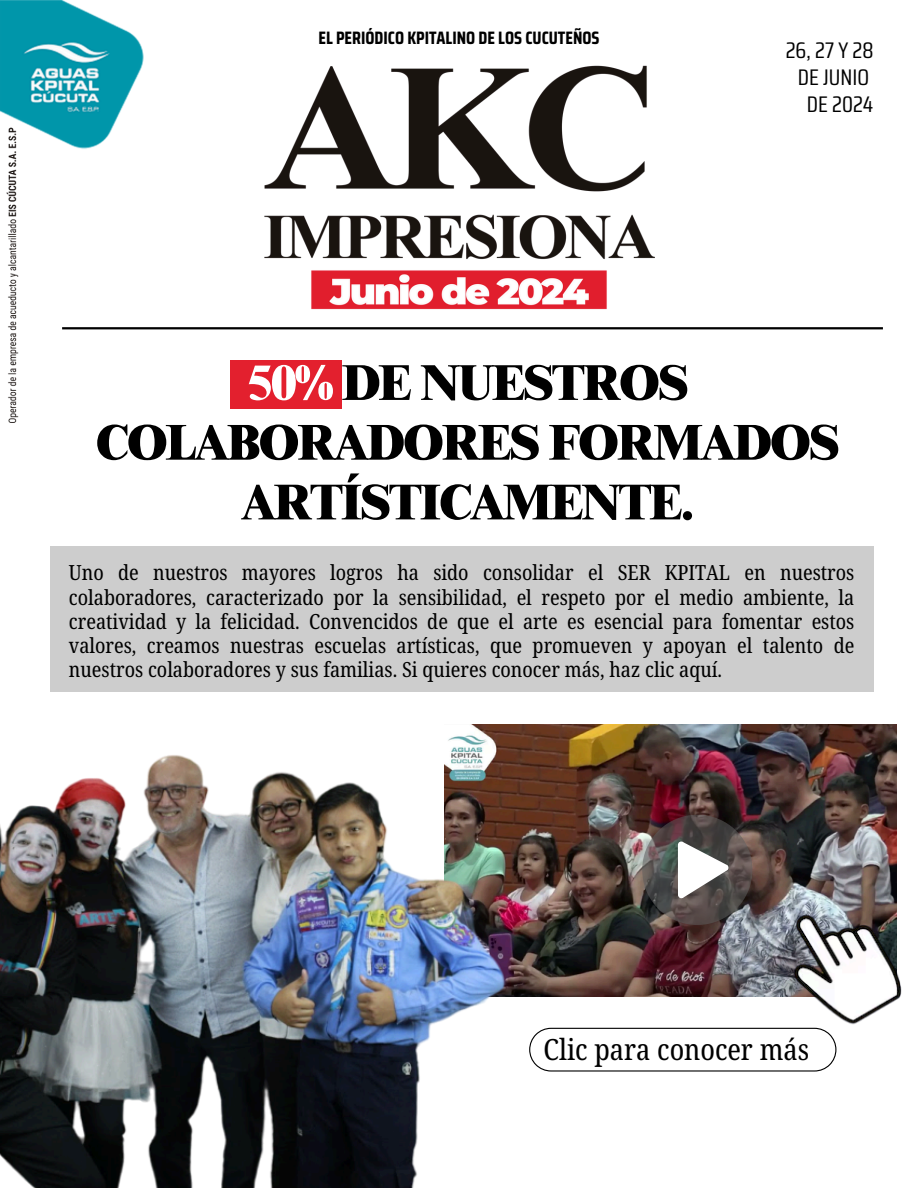
<style>
.page{position:relative;width:918px;height:1188px;background:#fff}
.page>*{position:absolute;margin:0;border:0;box-sizing:border-box;transform-origin:0 0}
.t1{font:800 50.7px/59.7px "Times NRMT Pro";letter-spacing:-.055em;color:#000;text-align:center}
.t2{font:29.25px "Noto Serif Ethiopic Condensed";color:#000}
.t3{font:22.65px/26.8px "Saira Condensed";color:#000;text-align:right}
.t4{font:20.85px/24.3px "Noto Serif Ethiopic Condensed";color:#000;text-align:justify}
.t5{font:700 18px "Saira Condensed";color:#000}
.s1{color:#fff}
</style>
<div class="page">
<hr style="left:62px;top:327px;width:821px;height:2px;background:#000">
<img style="left:264px;top:65px;width:391px;height:245px">
<img style="left:0;top:0;width:144px;height:423px">
<div style="left:50px;top:546px;width:824px;height:146px;background:#cdcdcd"></div>
<div style="left:230px;top:360px;width:111px;height:49px;background:#e3202e"></div>
<img style="left:529px;top:725px;width:368px;height:272px">
<svg style="left:642px;top:815px;width:110px;height:110px;background:#6a6362"></svg>
<img style="left:780px;top:909px;width:122px;height:119px">
<svg style="left:529px;top:1028px;width:307px;height:44px"></svg>
<img style="left:0;top:724px;width:529px;height:464px">
<p class="t5" style="left:318px;top:23px;width:283px">EL PERIÓDICO KPITALINO DE LOS CUCUTEÑOS</p>
<p class="t3" style="left:786px;top:37px;width:89px">26, 27 Y 28<br>DE JUNIO<br>DE 2024</p>
<p class="t1" style="left:95px;top:359px;width:746px"><span class="s1">50%</span> DE NUESTROS<br>COLABORADORES FORMADOS<br>ARTÍSTICAMENTE.</p>
<h4 class="t4" style="left:69px;top:560px;width:787px">Uno de nuestros mayores logros ha sido consolidar el SER KPITAL en nuestros colaboradores, caracterizado por la sensibilidad, el respeto por el medio ambiente, la creatividad y la felicidad. Convencidos de que el arte es esencial para fomentar estos valores, creamos nuestras escuelas artísticas, que promueven y apoyan el talento de nuestros colaboradores y sus familias. Si quieres conocer más, haz clic aquí.</h4>
<p class="t2" style="left:544px;top:1029px;width:267px">Clic para conocer más</p>
</div>
